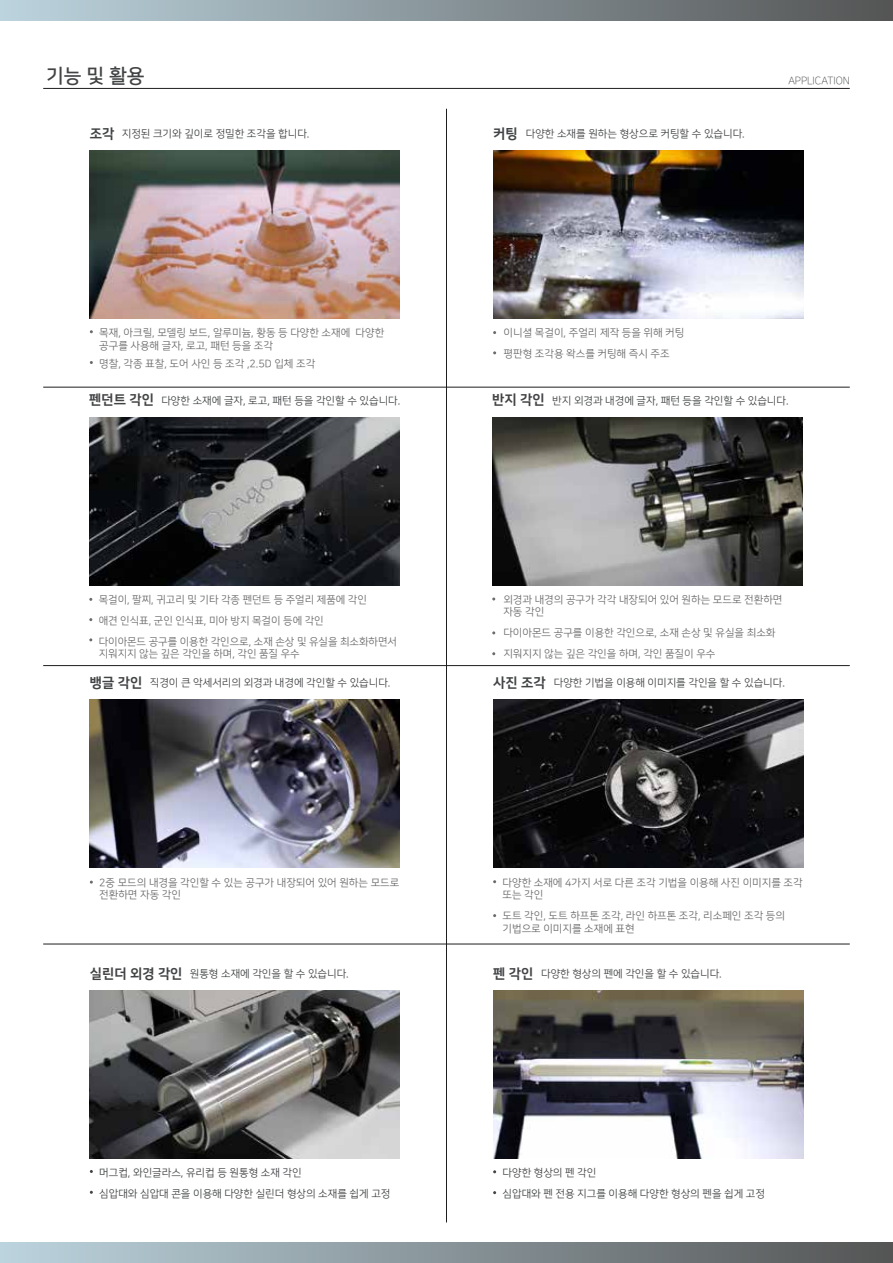
<style>
.page{position:relative;width:893px;height:1263px;background:#fff}
.page>*{position:absolute;margin:0;border:0;box-sizing:border-box;transform-origin:0 0}
.t1{font:19.5px "Nanum Square B";color:#414344}
.t2{font:10.5px/12.6px "Nanum Square OTFR";color:#6b6b6b}
.t3{font:10.5px/21px "Nanum Square OTFR";color:#414344}
.t4{font:10.5px "Nanum Square L";color:#414344}
.s1{font-family:"Nanum Square OTFEB";font-size:13.5px}
</style>
<div class="page">
<div style="left:0;top:0;width:893px;height:20px;background:linear-gradient(to right,#bcd4de,#545454)"></div>
<div style="left:0;top:1243px;width:893px;height:20px;background:linear-gradient(to right,#bcd4de,#545454)"></div>
<hr style="left:43px;top:88px;width:807px;height:1px;background:#1e1e1e">
<hr style="left:43px;top:387px;width:807px;height:1px;background:#1e1e1e">
<hr style="left:43px;top:665px;width:807px;height:1px;background:#1e1e1e">
<hr style="left:43px;top:944px;width:807px;height:1px;background:#1e1e1e">
<hr style="left:446px;top:109px;width:1px;height:1113px;background:#1e1e1e">
<img style="left:90px;top:150px;width:310px;height:168px">
<img style="left:493px;top:150px;width:310px;height:168px">
<img style="left:89px;top:417px;width:310px;height:168px">
<img style="left:492px;top:417px;width:310px;height:168px">
<img style="left:90px;top:700px;width:310px;height:168px">
<img style="left:493px;top:700px;width:310px;height:168px">
<img style="left:90px;top:990px;width:310px;height:168px">
<img style="left:493px;top:990px;width:310px;height:168px">
<h1 class="t1" style="left:46px;top:65px;width:100px">기능 및 활용</h1>
<p class="t4" style="left:788px;top:75px;width:63px">APPLICATION</p>
<p class="t3" style="left:90px;top:123px;width:221px"><span class="s1">조각</span> 지정된 크기와 깊이로 정밀한 조각을 합니다.</p>
<p class="t3" style="left:493px;top:123px;width:253px"><span class="s1">커팅</span> 다양한 소재를 원하는 형상으로 커팅할 수 있습니다.</p>
<p class="t2" style="left:99px;top:327px;width:286px">목재, 아크릴, 모델링 보드, 알루미늄, 황동 등 다양한 소재에 다양한 공구를 사용해 글자, 로고, 패턴 등을 조각</p>
<p class="t2" style="left:99px;top:357px;width:217px">명찰, 각종 표찰, 도어 사인 등 조각 ,2.5D 입체 조각</p>
<p class="t2" style="left:504px;top:322px;width:182px;line-height:21px">이니셜 목걸이, 주얼리 제작 등을 위해 커팅 평판형 조각용 왁스를 커팅해 즉시 주조</p>
<p class="t3" style="left:89px;top:390px;width:313px"><span class="s1">펜던트 각인</span> 다양한 소재에 글자, 로고, 패턴 등을 각인할 수 있습니다.</p>
<p class="t3" style="left:492px;top:390px;width:298px"><span class="s1">반지 각인</span> 반지 외경과 내경에 글자, 패턴 등을 각인할 수 있습니다.</p>
<p class="t2" style="left:99px;top:589px;width:300px;line-height:21px">목걸이, 팔찌, 귀고리 및 기타 각종 펜던트 등 주얼리 제품에 각인<br>애견 인식표, 군인 인식표, 미아 방지 목걸이 등에 각인<br>다이아몬드 공구를 이용한 각인으로, 소재 손상 및 유실을 최소화하면서</p>
<p class="t2" style="left:99px;top:648px;width:202px">지워지지 않는 깊은 각인을 하며, 각인 품질 우수</p>
<p class="t2" style="left:503px;top:593px;width:280px">외경과 내경의 공구가 각각 내장되어 있어 원하는 모드로 전환하면 자동 각인</p>
<p class="t2" style="left:503px;top:623px;width:274px;line-height:21px">다이아몬드 공구를 이용한 각인으로, 소재 손상 및 유실을 최소화 지워지지 않는 깊은 각인을 하며, 각인 품질이 우수</p>
<p class="t3" style="left:90px;top:673px;width:302px"><span class="s1">뱅글 각인</span> 직경이 큰 악세서리의 외경과 내경에 각인할 수 있습니다.</p>
<p class="t3" style="left:493px;top:673px;width:293px"><span class="s1">사진 조각</span> 다양한 기법을 이용해 이미지를 각인을 할 수 있습니다.</p>
<p class="t2" style="left:99px;top:876px;width:302px">2중 모드의 내경을 각인할 수 있는 공구가 내장되어 있어 원하는 모드로 전환하면 자동 각인</p>
<p class="t2" style="left:503px;top:876px;width:302px">다양한 소재에 4가지 서로 다른 조각 기법을 이용해 사진 이미지를 조각 또는 각인</p>
<p class="t2" style="left:503px;top:910px;width:284px">도트 각인, 도트 하프톤 조각, 라인 하프톤 조각, 리소페인 조각 등의 기법으로 이미지를 소재에 표현</p>
<p class="t3" style="left:90px;top:963px;width:260px"><span class="s1">실린더 외경 각인</span> 원통형 소재에 각인을 할 수 있습니다.</p>
<p class="t3" style="left:493px;top:963px;width:230px"><span class="s1">펜 각인</span> 다양한 형상의 펜에 각인을 할 수 있습니다.</p>
<p class="t3" style="left:99px;top:1162px;width:293px">머그컵, 와인글라스, 유리컵 등 원통형 소재 각인<br>심압대와 심압대 콘을 이용해 다양한 실린더 형상의 소재를 쉽게 고정</p>
<p class="t3" style="left:503px;top:1162px;width:264px">다양한 형상의 펜 각인<br>심압대와 펜 전용 지그를 이용해 다양한 형상의 펜을 쉽게 고정</p>
</div>
